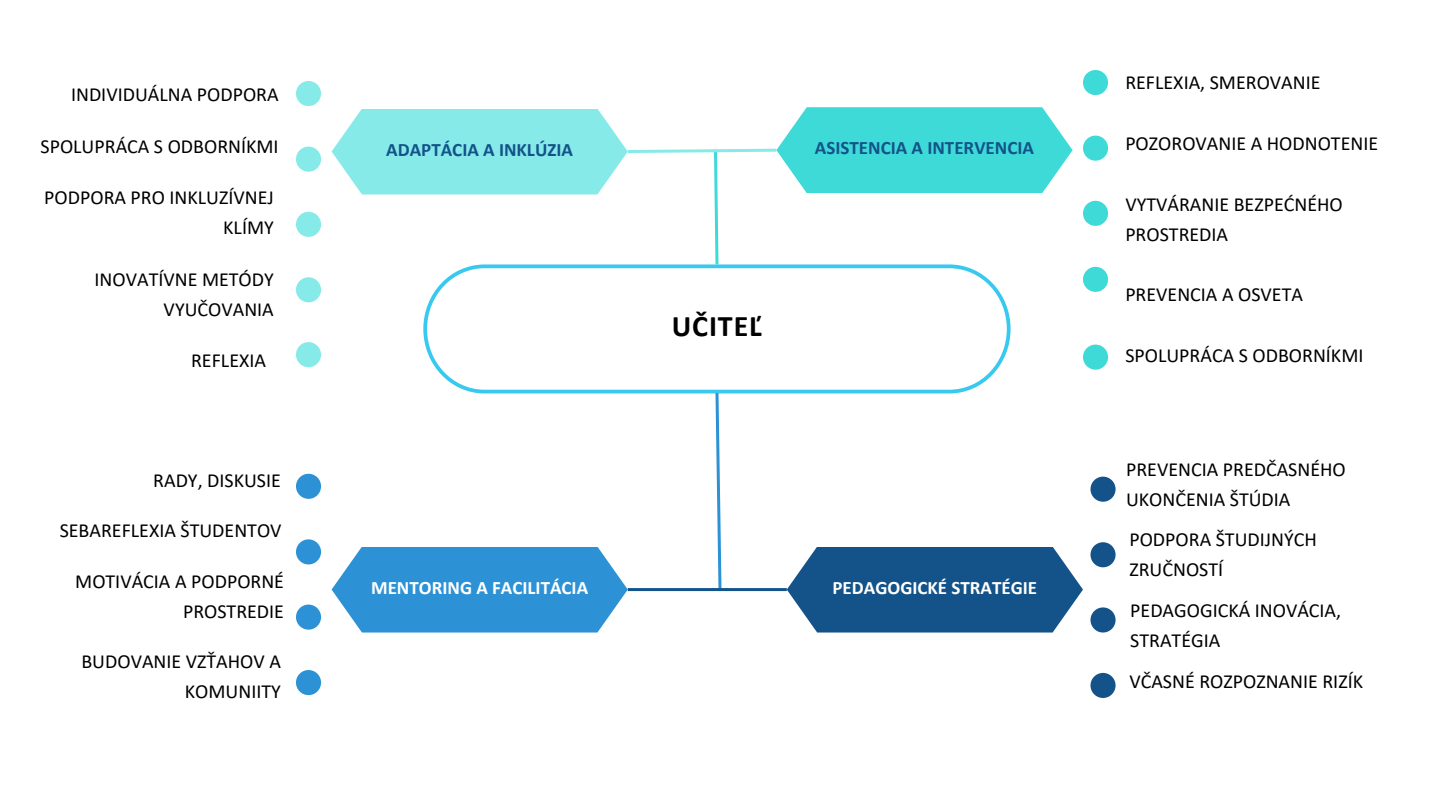
<style>
.page{position:relative;width:1440px;height:810px;background:#fff}
.page>*{position:absolute;margin:0;border:0;box-sizing:border-box;transform-origin:0 0}
.t1{font:700 30px "Calibri";letter-spacing:.03em;color:#000}
.t2{font:20px/30px "Calibri";color:#000;text-align:right}
.t3{font:700 19px "Calibri";color:#fff}
.t4{font:700 19px "Calibri";color:#13538a}
</style>
<div class="page">
<svg style="left:423px;top:268px;width:588px;height:125px"></svg>
<svg style="left:332px;top:107px;width:741px;height:161px"></svg>
<svg style="left:332px;top:547px;width:296px;height:86px;background:#429dd9"></svg>
<svg style="left:787px;top:547px;width:296px;height:86px;background:#2c6596"></svg>
<svg style="left:714px;top:390px;width:9px;height:202px"></svg>
<hr style="left:628px;top:588px;width:159px;height:3px;background:#13538a">
<div style="left:296px;top:81px;width:25px;height:25px;background:#86eae9;border-radius:50%"></div>
<div style="left:296px;top:147px;width:25px;height:25px;background:#86eae9;border-radius:50%"></div>
<div style="left:296px;top:212px;width:25px;height:25px;background:#86eae9;border-radius:50%"></div>
<div style="left:296px;top:277px;width:25px;height:25px;background:#86eae9;border-radius:50%"></div>
<div style="left:296px;top:474px;width:25px;height:25px;background:#2c92d5;border-radius:50%"></div>
<div style="left:296px;top:539px;width:25px;height:25px;background:#2c92d5;border-radius:50%"></div>
<div style="left:296px;top:605px;width:25px;height:25px;background:#2c92d5;border-radius:50%"></div>
<div style="left:296px;top:670px;width:25px;height:25px;background:#2c92d5;border-radius:50%"></div>
<div style="left:1090px;top:477px;width:26px;height:25px;background:#13538a;border-radius:50%"></div>
<div style="left:1090px;top:542px;width:26px;height:25px;background:#13538a;border-radius:50%"></div>
<div style="left:1090px;top:607px;width:26px;height:26px;background:#13538a;border-radius:50%"></div>
<div style="left:1090px;top:673px;width:26px;height:25px;background:#13538a;border-radius:50%"></div>
<div style="left:1083px;top:70px;width:25px;height:25px;background:#3edad8;border-radius:50%"></div>
<div style="left:1083px;top:136px;width:25px;height:25px;background:#3edad8;border-radius:50%"></div>
<div style="left:1083px;top:201px;width:25px;height:25px;background:#3edad8;border-radius:50%"></div>
<div style="left:1083px;top:267px;width:25px;height:25px;background:#3edad8;border-radius:50%"></div>
<div style="left:296px;top:342px;width:25px;height:25px;background:#86eae9;border-radius:50%"></div>
<div style="left:1083px;top:345px;width:25px;height:25px;background:#3edad8;border-radius:50%"></div>
<p class="t2" style="left:71px;top:81px;width:209px">INDIVIDUÁLNA PODPORA</p>
<p class="t2" style="left:41px;top:133px;width:240px">SPOLUPRÁCA S ODBORNÍKMI</p>
<p class="t2" style="left:44px;top:184px;width:231px">PODPORA PRO INKLUZÍVNEJ<br>KLÍMY</p>
<p class="t2" style="left:95px;top:266px;width:181px">INOVATÍVNE METÓDY<br>VYUČOVANIA</p>
<p class="t4" style="left:386px;top:142px;width:188px">ADAPTÁCIA A INKLÚZIA</p>
<p class="t4" style="left:815px;top:140px;width:221px">ASISTENCIA A INTERVENCIA</p>
<p class="t1" style="left:672px;top:313px;width:92px">UČITEĽ</p>
<p class="t2" style="left:1125px;top:69px;width:197px">REFLEXIA, SMEROVANIE</p>
<p class="t2" style="left:1125px;top:130px;width:254px">POZOROVANIE A HODNOTENIE</p>
<p class="t2" style="left:1125px;top:191px;width:219px;text-align:left">VYTVÁRANIE BEZPEĆNÉHO<br>PROSTREDIA</p>
<p class="t2" style="left:1125px;top:281px;width:179px">PREVENCIA A OSVETA</p>
<p class="t2" style="left:191px;top:347px;width:76px">REFLEXIA</p>
<p class="t2" style="left:1125px;top:342px;width:240px">SPOLUPRÁCA S ODBORNÍKMI</p>
<p class="t2" style="left:153px;top:467px;width:129px">RADY, DISKUSIE</p>
<p class="t2" style="left:60px;top:517px;width:223px">SEBAREFLEXIA ŠTUDENTOV</p>
<p class="t2" style="left:75px;top:568px;width:210px">MOTIVÁCIA A PODPORNÉ<br>PROSTREDIE</p>
<p class="t2" style="left:81px;top:648px;width:201px">BUDOVANIE VZŤAHOV A<br>KOMUNIITY</p>
<p class="t3" style="left:371px;top:580px;width:219px">MENTORING A FACILITÁCIA</p>
<p class="t3" style="left:833px;top:580px;width:206px">PEDAGOGICKÉ STRATÉGIE</p>
<p class="t2" style="left:1126px;top:456px;width:221px;text-align:left">PREVENCIA PREDČASNÉHO<br>UKONČENIA ŠTÚDIA</p>
<p class="t2" style="left:1129px;top:526px;width:189px;text-align:left">PODPORA ŠTUDIJNÝCH<br>ZRUČNOSTÍ</p>
<p class="t2" style="left:1130px;top:597px;width:212px;text-align:left">PEDAGOGICKÁ INOVÁCIA,<br>STRATÉGIA</p>
<p class="t2" style="left:1129px;top:668px;width:235px">VČASNÉ ROZPOZNANIE RIZÍK</p>
</div>
